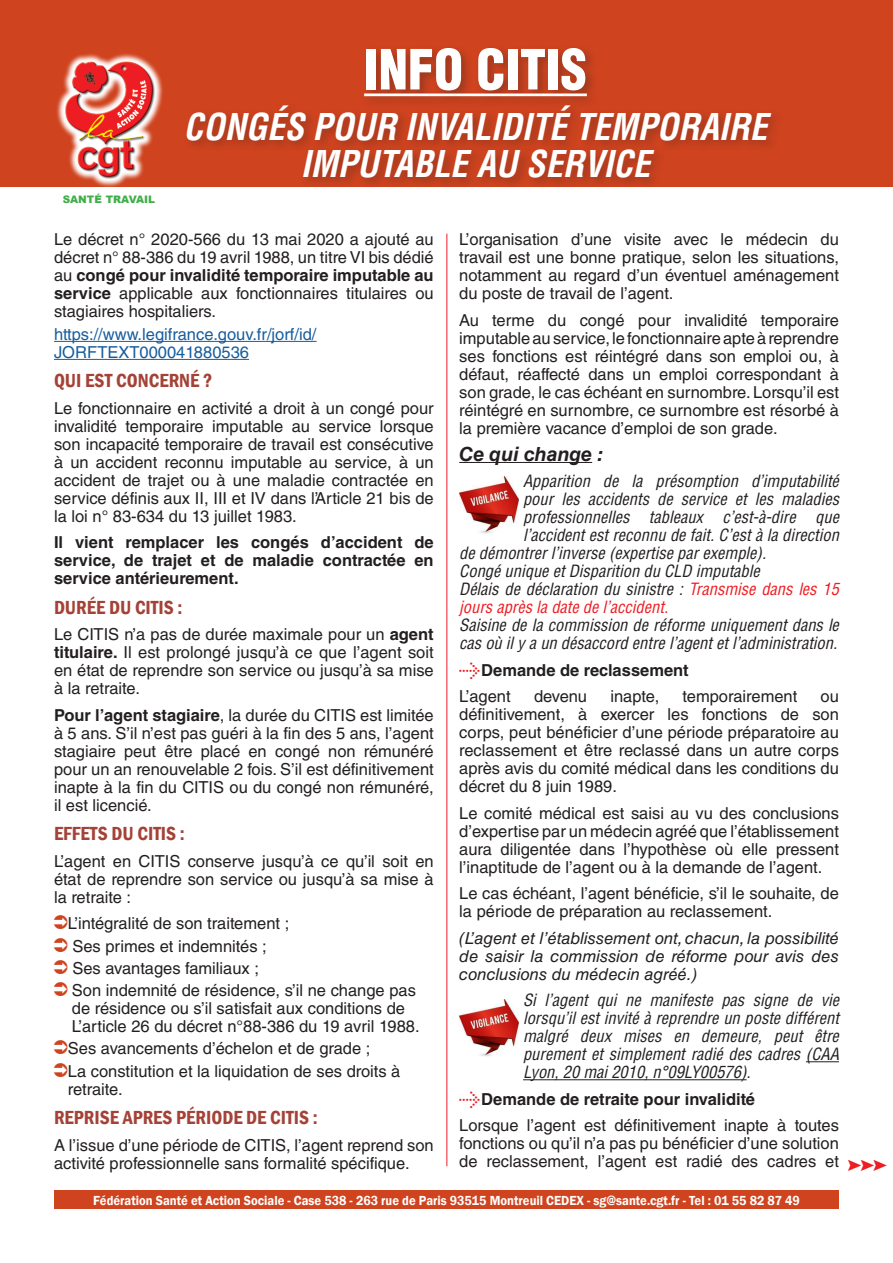
<style>
.page{position:relative;width:893px;height:1263px;background:#fff}
.page>*{position:absolute;margin:0;border:0;box-sizing:border-box;transform-origin:0 0}
.Grand_titre{font:900 condensed 54px "Helvetica LT Std";color:#fff}
.Grand_titre-2{font:italic 700 condensed 36px/37.5px "Helvetica LT Std";color:#fff;text-align:center}
.txt_courant{font:24px "Follow The Arrow";color:#ee1d23}
.inter{font:600 condensed 19.5px "Franklin Gothic";color:#a44237}
.txt_courant-2{font:italic 700 19.5px "Helvetica LT Std";color:#231f20}
.txt_courant-3{font:16.5px/18px "Helvetica LT Std";color:#231f20;text-align:justify}
.txt_courant-4{font:italic condensed 16.5px/18px "Helvetica LT Std";color:#231f20}
.txt_courant-5{font:700 16.5px/18px "Helvetica LT Std";color:#231f20;text-align:justify}
.txt_courant-6{font:italic 16.5px/18px "Helvetica LT Std";color:#231f20;text-align:justify}
.txt_courant-7{font:italic condensed 16.5px/18px "Helvetica LT Std";color:#ee1d23}
.txt_courant-8{font:16.5px/18px "Helvetica LT Std";color:#175d9e}
.txt_courant-9{font:600 13.5px "Franklin Gothic";color:#fff;scale:.93 1}
.t1{font:900 10.35px "Arial";color:#40ae49}
.s1{font-weight:700}
.s2{font-family:"Arrowstfb";color:#cf431e}
.s3{color:#231f20}
.s4{font-family:"Arrowstfb";font-weight:400;color:#ee1d23}
</style>
<div class="page">
<hr style="left:54px;top:341px;width:263px;height:1px;background:#175d9e">
<hr style="left:54px;top:359px;width:195px;height:1px;background:#175d9e">
<hr style="left:459px;top:462px;width:133px;height:1px;background:#231f20">
<hr style="left:806px;top:1061px;width:33px;height:1px;background:#231f20">
<hr style="left:523px;top:1079px;width:224px;height:1px;background:#231f20">
<div style="left:0;top:0;width:893px;height:186px;background:#cf431e"></div>
<img style="left:51px;top:53px;width:116px;height:134px">
<hr style="left:446px;top:234px;width:1px;height:932px;background:#ee1d23">
<div style="left:183px;top:44px;width:600px;height:146px;background:#231f20;opacity:.3"></div>
<hr style="left:364px;top:94px;width:223px;height:2px;background:#fff">
<div style="left:54px;top:1191px;width:785px;height:18px;background:#cf431e"></div>
<img style="left:459px;top:477px;width:60px;height:57px">
<img style="left:459px;top:1000px;width:60px;height:57px">
<p class="t1" style="left:63px;top:192px;width:94px">SANTÉ TRAVAIL</p>
<p class="Grand_titre" style="left:364px;top:35px;width:224px">INFO CITIS</p>
<p class="Grand_titre-2" style="left:184px;top:108px;width:585px">CONGÉS POUR INVALIDITÉ TEMPORAIRE<br>IMPUTABLE AU SERVICE</p>
<p class="txt_courant-3" style="left:54px;top:231px;width:381px">Le décret n° 2020-566 du 13 mai 2020 a ajouté au décret n° 88-386 du 19 avril 1988, un titre VI bis dédié au <span class="s1">congé pour invalidité temporaire imputable au service</span> applicable aux fonctionnaires titulaires ou stagiaires hospitaliers.</p>
<p class="txt_courant-8" style="left:54px;top:325px;width:264px">https://www.legifrance.gouv.fr/jorf/id/<br>JORFTEXT000041880536</p>
<p class="inter" style="left:54px;top:368px;width:160px">QUI EST CONCERNÉ ?</p>
<p class="txt_courant-3" style="left:54px;top:399px;width:381px">Le fonctionnaire en activité a droit à un congé pour invalidité temporaire imputable au service lorsque son incapacité temporaire de travail est consécutive à un accident reconnu imputable au service, à un accident de trajet ou à une maladie contractée en service définis aux II, III et IV dans l’Article 21 bis de la loi n° 83-634 du 13 juillet 1983.</p>
<p class="txt_courant-5" style="left:54px;top:533px;width:381px">Il vient remplacer les congés d’accident de service, de trajet et de maladie contractée en service antérieurement.</p>
<p class="inter" style="left:54px;top:594px;width:130px">DURÉE DU CITIS :</p>
<p class="txt_courant-3" style="left:54px;top:625px;width:381px">Le CITIS n’a pas de durée maximale pour un <span class="s1">agent titulaire.</span> Il est prolongé jusqu’à ce que l’agent soit en état de reprendre son service ou jusqu’à sa mise à la retraite.</p>
<p class="txt_courant-3" style="left:54px;top:706px;width:381px"><span class="s1">Pour l’agent stagiaire</span>, la durée du CITIS est limitée à 5 ans. S’il n’est pas guéri à la fin des 5 ans, l’agent stagiaire peut être placé en congé non rémunéré pour un an renouvelable 2 fois. S’il est définitivement inapte à la fin du CITIS ou du congé non rémunéré, il est licencié.</p>
<p class="inter" style="left:54px;top:821px;width:132px">EFFETS DU CITIS :</p>
<p class="txt_courant-3" style="left:54px;top:852px;width:381px">L’agent en CITIS conserve jusqu’à ce qu’il soit en état de reprendre son service ou jusqu’à sa mise à la retraite :</p>
<p class="txt_courant-3" style="left:54px;top:914px;width:237px"><span class="s2">L</span>L’intégralité de son traitement ;</p>
<p class="txt_courant-3" style="left:54px;top:937px;width:214px"><span class="s2">L</span> Ses primes et indemnités ;</p>
<p class="txt_courant-3" style="left:54px;top:959px;width:207px"><span class="s2">L</span> Ses avantages familiaux ;</p>
<p class="txt_courant-3" style="left:72px;top:981px;width:349px;text-align:left;text-indent:-18px"><span class="s2">L</span> Son indemnité de résidence, s’il ne change pas de résidence ou s’il satisfait aux conditions de<br>L’article 26 du décret n°88-386 du 19 avril 1988.</p>
<p class="txt_courant-3" style="left:54px;top:1039px;width:318px"><span class="s2">L</span>Ses avancements d’échelon et de grade ;</p>
<p class="txt_courant-3" style="left:68px;top:1062px;width:334px;text-indent:-14px"><span class="s2">L</span>La constitution et la liquidation de ses droits à retraite.</p>
<p class="inter" style="left:54px;top:1104px;width:265px">REPRISE APRES PÉRIODE DE CITIS :</p>
<p class="txt_courant-3" style="left:54px;top:1136px;width:381px">A l’issue d’une période de CITIS, l’agent reprend son activité professionnelle sans formalité spécifique.</p>
<p class="txt_courant-3" style="left:459px;top:231px;width:381px">L’organisation d’une visite avec le médecin du travail est une bonne pratique, selon les situations, notamment au regard d’un éventuel aménagement du poste de travail de l’agent.</p>
<p class="txt_courant-3" style="left:459px;top:311px;width:381px">Au terme du congé pour invalidité temporaire imputable au service, le fonctionnaire apte à reprendre ses fonctions est réintégré dans son emploi ou, à défaut, réaffecté dans un emploi correspondant à son grade, le cas échéant en surnombre. Lorsqu’il est réintégré en surnombre, ce surnombre est résorbé à la première vacance d’emploi de son grade.</p>
<p class="txt_courant-2" style="left:459px;top:442px;width:146px">Ce qui change :</p>
<p class="txt_courant-4" style="left:523px;top:472px;width:317px">Apparition de la présomption d’imputabilité</p>
<p class="txt_courant-4" style="left:523px;top:490px;width:317px">pour les accidents de service et les maladies</p>
<p class="txt_courant-4" style="left:523px;top:508px;width:317px">professionnelles tableaux c’est-à-dire que</p>
<p class="txt_courant-4" style="left:523px;top:526px;width:317px">l’accident est reconnu de fait. C’est à la direction</p>
<p class="txt_courant-4" style="left:459px;top:544px;width:308px">de démontrer l’inverse (expertise par exemple).</p>
<p class="txt_courant-4" style="left:459px;top:562px;width:302px">Congé unique et Disparition du CLD imputable</p>
<p class="txt_courant-7" style="left:459px;top:580px;width:381px"><span class="s3">Délais de déclaration du sinistre :</span> Transmise dans les 15 jours après la date de l’accident.</p>
<p class="txt_courant-4" style="left:459px;top:616px;width:381px">Saisine de la commission de réforme uniquement dans le cas où il y a un désaccord entre l’agent et l’administration.</p>
<p class="txt_courant-5" style="left:459px;top:660px;width:231px"><span class="s4">G</span>Demande de reclassement</p>
<p class="txt_courant-3" style="left:459px;top:687px;width:53px">L’agent</p>
<p class="txt_courant-3" style="left:534px;top:687px;width:55px">devenu</p>
<p class="txt_courant-3" style="left:610px;top:687px;width:50px">inapte,</p>
<p class="txt_courant-3" style="left:683px;top:687px;width:116px">temporairement</p>
<p class="txt_courant-3" style="left:459px;top:687px;width:381px;text-indent:361px">ou définitivement, à exercer les fonctions de son corps, peut bénéficier d’une période préparatoire au reclassement et être reclassé dans un autre corps après avis du comité médical dans les conditions du décret du 8 juin 1989.</p>
<p class="txt_courant-3" style="left:459px;top:804px;width:381px">Le comité médical est saisi au vu des conclusions d’expertise par un médecin agréé que l’établissement aura diligentée dans l’hypothèse où elle pressent l’inaptitude de l’agent ou à la demande de l’agent.</p>
<p class="txt_courant-3" style="left:459px;top:884px;width:381px">Le cas échéant, l’agent bénéficie, s’il le souhaite, de la période de préparation au reclassement.</p>
<p class="txt_courant-6" style="left:459px;top:929px;width:381px">(L’agent et l’établissement ont, chacun, la possibilité de saisir la commission de réforme pour avis des conclusions du médecin agréé.)</p>
<p class="txt_courant-4" style="left:523px;top:991px;width:317px;text-align:justify">Si l’agent qui ne manifeste pas signe de vie lorsqu’il est invité à reprendre un poste différent malgré deux mises en demeure, peut être purement et simplement radié des cadres (CAA Lyon, 20 mai 2010, n°09LY00576).</p>
<p class="txt_courant-5" style="left:459px;top:1089px;width:297px"><span class="s4">G</span>Demande de retraite pour invalidité</p>
<p class="txt_courant-3" style="left:459px;top:1116px;width:381px">Lorsque l’agent est définitivement inapte à toutes fonctions ou qu’il n’a pas pu bénéficier d’une solution de reclassement, l’agent est radié des cadres et</p>
<p class="txt_courant" style="left:845px;top:1149px;width:44px">E</p>
<p class="txt_courant-9" style="left:93px;top:1192px;width:761px">Fédération Santé et Action Sociale - Case 538 - 263 rue de Paris 93515 Montreuil CEDEX - sg@sante.cgt.fr - Tel : 01 55 82 87 49</p>
</div>
